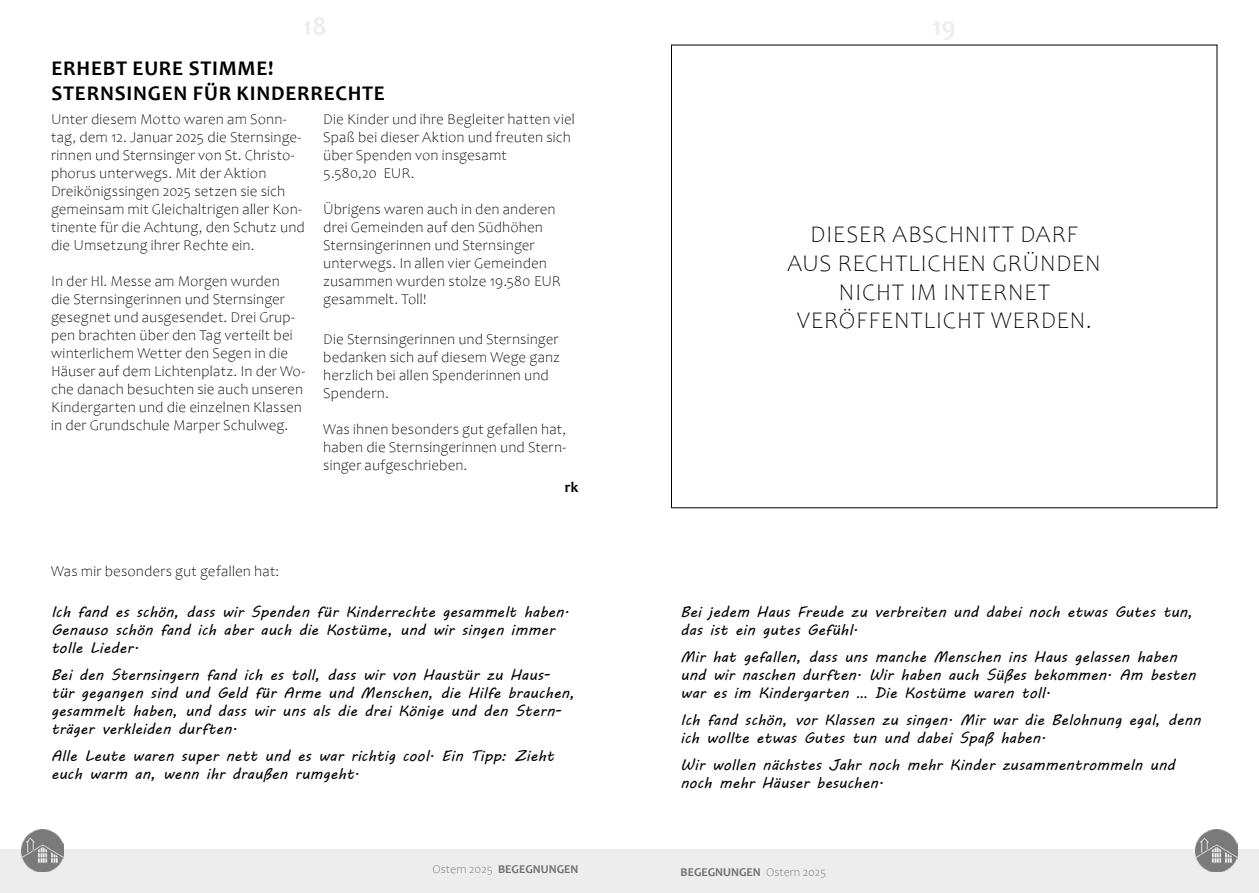
<style>
.page{position:relative;width:1259px;height:893px;background:#fff}
.page>*{position:absolute;margin:0;border:0;box-sizing:border-box;transform-origin:0 0}
.t1{font:300 24px/28.8px "Candara";letter-spacing:.025em;color:#000;text-align:center}
.t2{font:700 21px/25.2px "Candara";letter-spacing:.035em;color:#000}
.t3{font:300 15px/18px "Candara";letter-spacing:.01em;color:#000}
.t4{font:15px/18px "MV Boli";letter-spacing:.01em;color:#000}
.t5{font:700 15px "Candara";color:#000}
.t6{font:700 12px "Candara";color:#706f6f}
.s1{font-weight:300}
</style>
<div class="page">
<div style="left:0;top:850px;width:629px;height:43px;background:#ededed"></div>
<div style="left:629px;top:850px;width:630px;height:43px;background:#ededed"></div>
<img style="left:21px;top:829px;width:43px;height:43px">
<img style="left:1195px;top:829px;width:42px;height:43px">
<h2 class="t2" style="left:51px;top:55px;width:335px">ERHEBT EURE STIMME!<br>STERNSINGEN FÜR KINDERRECHTE</h2>
<p class="t3" style="left:51px;top:110px;width:255px">Unter diesem Motto waren am Sonn&shy;tag, dem 12. Januar 2025 die Sternsinge&shy;rinnen und Sternsinger von St. Christo&shy;phorus unterwegs. Mit der Aktion Dreikönigssingen 2025 setzen sie sich gemeinsam mit Gleichaltrigen aller Kon&shy;tinente für die Achtung, den Schutz und die Umsetzung ihrer Rechte ein.</p>
<p class="t3" style="left:51px;top:272px;width:256px">In der Hl. Messe am Morgen wurden<br>die Sternsingerinnen und Sternsinger gesegnet und ausgesendet. Drei Grup&shy;pen brachten über den Tag verteilt bei winterlichem Wetter den Segen in die Häuser auf dem Lichtenplatz. In der Wo&shy;che danach besuchten sie auch unseren Kindergarten und die einzelnen Klassen in der Grundschule Marper Schulweg.</p>
<p class="t3" style="left:323px;top:110px;width:253px">Die Kinder und ihre Begleiter hatten viel<br>Spaß bei dieser Aktion und freuten sich über Spenden von insgesamt<br>5.580,20 EUR.</p>
<p class="t3" style="left:323px;top:200px;width:239px">Übrigens waren auch in den anderen drei Gemeinden auf den Südhöhen<br>Sternsingerinnen und Sternsinger unterwegs. In allen vier Gemeinden zusammen wurden stolze 19.580 EUR gesammelt. Toll!</p>
<p class="t3" style="left:323px;top:330px;width:239px">Die Sternsingerinnen und Sternsinger bedanken sich auf diesem Wege ganz herzlich bei allen Spenderinnen und<br>Spendern.</p>
<p class="t3" style="left:323px;top:420px;width:244px;text-align:justify">Was ihnen besonders gut gefallen hat, haben die Sternsingerinnen und Stern&shy;singer aufgeschrieben.</p>
<p class="t5" style="left:565px;top:478px;width:15px">rk</p>
<p class="t3" style="left:51px;top:562px;width:230px">Was mir besonders gut gefallen hat:</p>
<p class="t4" style="left:51px;top:602px;width:520px">Ich fand es schön, dass wir Spenden für Kinderrechte gesammelt haben.<br>Genauso schön fand ich aber auch die Kostüme, und wir singen immer tolle Lieder.</p>
<p class="t4" style="left:51px;top:665px;width:525px">Bei den Sternsingern fand ich es toll, dass wir von Haustür zu Haus&shy;tür gegangen sind und Geld für Arme und Menschen, die Hilfe brauchen, gesammelt haben, und dass wir uns als die drei Könige und den Stern&shy;träger verkleiden durften.</p>
<p class="t4" style="left:51px;top:746px;width:504px">Alle Leute waren super nett und es war richtig cool. Ein Tipp: Zieht euch warm an, wenn ihr draußen rumgeht.</p>
<p class="t6" style="left:433px;top:862px;width:147px"><span class="s1">Ostern 2025</span> BEGEGNUNGEN</p>
<h1 class="t1" style="left:787px;top:219px;width:315px">DIESER ABSCHNITT DARF<br>AUS RECHTLICHEN GRÜNDEN<br>NICHT IM INTERNET<br>VERÖFFENTLICHT WERDEN.</h1>
<p class="t4" style="left:680px;top:602px;width:514px">Bei jedem Haus Freude zu verbreiten und dabei noch etwas Gutes tun, das ist ein gutes Gefühl.</p>
<p class="t4" style="left:680px;top:647px;width:517px">Mir hat gefallen, dass uns manche Menschen ins Haus gelassen haben und wir naschen durften. Wir haben auch Süßes bekommen. Am besten war es im Kindergarten … Die Kostüme waren toll.</p>
<p class="t4" style="left:680px;top:710px;width:522px">Ich fand schön, vor Klassen zu singen. Mir war die Belohnung egal, denn ich wollte etwas Gutes tun und dabei Spaß haben.</p>
<p class="t4" style="left:680px;top:755px;width:496px">Wir wollen nächstes Jahr noch mehr Kinder zusammentrommeln und noch mehr Häuser besuchen.</p>
<p class="t6" style="left:680px;top:864px;width:147px">BEGEGNUNGEN <span class="s1">Ostern 2025</span></p>
</div>
